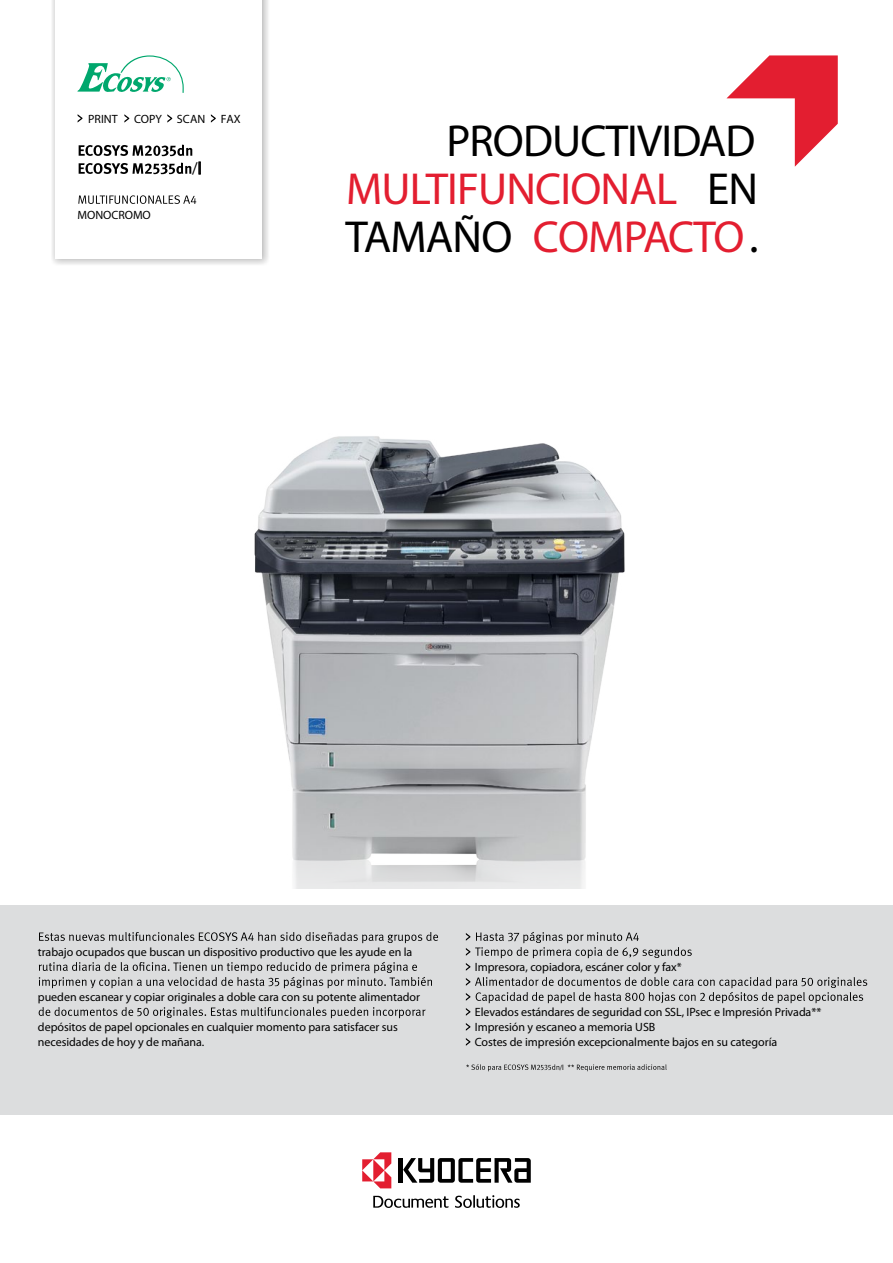
<style>
.page{position:relative;width:893px;height:1263px;background:#fff}
.page>*{position:absolute;margin:0;border:0;box-sizing:border-box;transform-origin:0 0}
.t1{font:300 45px/48px "Proxima Nova";letter-spacing:-.02em;color:#000;text-align:justify}
.t2{font:700 17.25px "Meta Pro";color:#000;scale:.94 1}
.t3{font:12px/15px "Meta Pro Norm";letter-spacing:-.005em;color:#000}
.t4{font:700 12px "Meta Pro";color:#000}
.t5{font:7.5px "Meta Pro Norm";color:#000;scale:.94 1}
.s1{color:#e31e30}
</style>
<div class="page">
<img style="left:254px;top:436px;width:371px;height:453px">
<svg style="left:726px;top:55px;width:111px;height:112px"></svg>
<hr style="left:398px;top:1158px;width:4px;height:24px;background:#000">
<svg style="left:403px;top:1158px;width:127px;height:24px"></svg>
<svg style="left:455px;top:1195px;width:64px;height:12px"></svg>
<svg style="left:373px;top:1195px;width:75px;height:12px"></svg>
<svg style="left:362px;top:1152px;width:29px;height:36px"></svg>
<svg style="left:52px;top:0;width:216px;height:265px;background:#e0e0e0"></svg>
<div style="left:55px;top:0;width:207px;height:259px;background:#fff"></div>
<div style="left:0;top:904px;width:892px;height:210px;background:#dcddde"></div>
<svg style="left:78px;top:114px;width:4px;height:8px"></svg>
<svg style="left:124px;top:114px;width:5px;height:9px"></svg>
<svg style="left:167px;top:114px;width:5px;height:9px"></svg>
<svg style="left:211px;top:114px;width:5px;height:9px"></svg>
<svg style="left:79px;top:145px;width:113px;height:11px"></svg>
<svg style="left:79px;top:163px;width:112px;height:11px"></svg>
<svg style="left:78px;top:195px;width:118px;height:9px"></svg>
<svg style="left:39px;top:932px;width:399px;height:11px"></svg>
<svg style="left:39px;top:962px;width:393px;height:26px"></svg>
<svg style="left:39px;top:1007px;width:386px;height:11px"></svg>
<svg style="left:465px;top:977px;width:401px;height:38px"></svg>
<svg style="left:465px;top:1023px;width:5px;height:7px"></svg>
<svg style="left:465px;top:1038px;width:5px;height:7px"></svg>
<svg style="left:466px;top:1064px;width:200px;height:7px"></svg>
<svg style="left:77px;top:55px;width:107px;height:38px"></svg>
<svg style="left:465px;top:932px;width:226px;height:38px"></svg>
<svg style="left:199px;top:162px;width:1px;height:12px"></svg>
<p class="t4" style="left:88px;top:111px;width:31px">PRINT</p>
<p class="t4" style="left:134px;top:111px;width:29px">COPY</p>
<p class="t4" style="left:177px;top:111px;width:30px">SCAN</p>
<p class="t4" style="left:221px;top:111px;width:21px">FAX</p>
<p class="t3" style="left:77px;top:207px;width:75px">MONOCROMO</p>
<p class="t2" style="left:192px;top:158px;width:11px">/l</p>
<p class="t1" style="left:345px;top:116px;width:414px;text-indent:101px">PRODUCTIVIDAD <span class="s1">MULTIFUNCIONAL</span> EN TAMAÑO <span class="s1">COMPACTO</span>.</p>
<p class="t3" style="left:38px;top:944px;width:376px">trabajo ocupados que buscan un dispositivo productivo que les ayude en la</p>
<p class="t3" style="left:38px;top:989px;width:383px">pueden escanear y copiar originales a doble cara con su potente alimentador</p>
<p class="t3" style="left:38px;top:1019px;width:361px">depósitos de papel opcionales en cualquier momento para satisfacer sus necesidades de hoy y de mañana.</p>
<p class="t3" style="left:474px;top:959px;width:208px">Impresora, copiadora, escáner color y fax*</p>
<p class="t3" style="left:474px;top:1004px;width:348px">Elevados estándares de seguridad con SSL, IPsec e Impresión Privada**<br>Impresión y escaneo a memoria USB<br>Costes de impresión excepcionalmente bajos en su categoría</p>
<p class="t5" style="left:559px;top:1062px;width:6px">/l</p>
</div>
